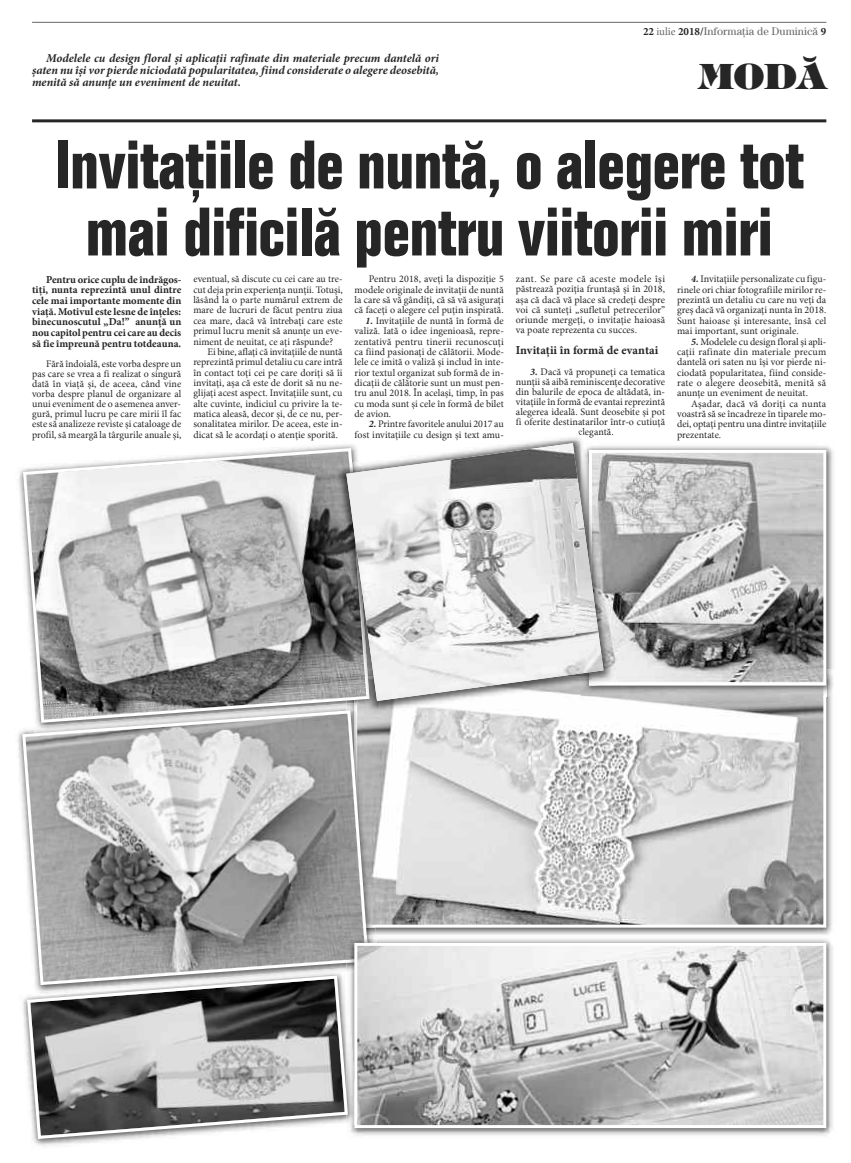
<style>
.page{position:relative;width:851px;height:1163px;background:#fff}
.page>*{position:absolute;margin:0;border:0;box-sizing:border-box;transform-origin:0 0}
.t1{font:condensed 67px/67px "IZ BC Folio";letter-spacing:-.005em;color:#272627;text-align:center}
.t2{font:35px "H Tiffany RT1";color:#272627}
.t3{font:12px/12px "IZ Minion Pro Bold It";letter-spacing:-.005em;color:#272627;text-align:justify}
.t4{font:12px "IZ Minion Pro Bold";letter-spacing:.005em;color:#272627}
.t5{font:11px "IZ Century Std Book";color:#686768}
.t6{font:10.5px/10.6px "IZ Minion Pro Bold";color:#272627;text-align:justify}
.t7{font:10px/10.3px "IZ Minion Pro Regular";letter-spacing:.005em;color:#272627;text-align:justify}
.s1{font-family:"IZ Minion Pro Bold";color:#272627}
.s2{font-family:"IZ Minion Pro Regular"}
.s3{font-family:"IZ Minion Pro Bold It"}
</style>
<div class="page">
<hr style="left:32px;top:22px;width:794px;height:1px;background:#686768">
<hr style="left:32px;top:119px;width:794px;height:3px;background:#272627">
<img style="left:376px;top:696px;width:457px;height:239px">
<img style="left:376px;top:696px;width:446px;height:227px">
<div style="left:354px;top:676px;width:472px;height:251px;border:3px solid #fff"></div>
<svg style="left:21px;top:446px;width:344px;height:262px"></svg>
<img style="left:370px;top:716px;width:6px;height:222px">
<img style="left:370px;top:716px;width:5px;height:208px">
<img style="left:34px;top:703px;width:312px;height:5px">
<svg style="left:346px;top:702px;width:14px;height:6px"></svg>
<svg style="left:21px;top:708px;width:349px;height:259px;background:#adadad"></svg>
<img style="left:603px;top:445px;width:230px;height:224px">
<img style="left:826px;top:669px;width:8px;height:27px">
<img style="left:603px;top:454px;width:219px;height:227px">
<div style="left:589px;top:450px;width:237px;height:235px;border:3px solid #fff"></div>
<img style="left:350px;top:971px;width:483px;height:165px">
<img style="left:379px;top:938px;width:454px;height:33px">
<img style="left:346px;top:938px;width:33px;height:35px">
<svg style="left:368px;top:935px;width:8px;height:2px"></svg>
<img style="left:346px;top:935px;width:22px;height:27px">
<img style="left:346px;top:935px;width:19px;height:24px">
<img style="left:358px;top:946px;width:464px;height:177px">
<div style="left:354px;top:942px;width:472px;height:185px;border:3px solid #fff"></div>
<img style="left:23px;top:998px;width:95px;height:149px">
<img style="left:34px;top:967px;width:312px;height:6px">
<img style="left:349px;top:976px;width:5px;height:149px">
<img style="left:354px;top:1075px;width:3px;height:49px">
<svg style="left:25px;top:973px;width:324px;height:167px;background:#989898"></svg>
<svg style="left:578px;top:431px;width:6px;height:4px"></svg>
<img style="left:367px;top:701px;width:213px;height:15px">
<img style="left:365px;top:701px;width:14px;height:8px">
<img style="left:334px;top:463px;width:12px;height:233px">
<img style="left:603px;top:469px;width:13px;height:216px">
<img style="left:603px;top:491px;width:14px;height:191px">
<img style="left:346px;top:443px;width:257px;height:258px">
<p class="t3" style="left:32px;top:53px;width:408px;text-indent:14px">Modelele cu design floral și aplicații rafinate din materiale precum dantelă ori șaten nu își vor pierde niciodată popularitatea, fiind considerate o alegere deosebită, menită să anunțe un eveniment de neuitat.</p>
<p class="t5" style="left:643px;top:27px;width:185px"><span class="s1">22</span> <span class="s2">iulie</span> <span class="s1">2018/</span>Informa\ia de Duminic[ <span class="s1">9</span></p>
<h2 class="t2" style="left:698px;top:56px;width:129px">MOD~</h2>
<h1 class="t1" style="left:54px;top:137px;width:750px">Invita\iile de nunt[, o alegere tot mai dificil[ pentru viitorii miri</h1>
<p class="t6" style="left:32px;top:275px;width:151px;text-indent:14px">Pentru orice cuplu de îndrăgos&shy;tiți, nunta reprezintă unul dintre cele mai importante momente din viață. Motivul este lesne de înțeles&lt; binecunoscutul „Da!” anunță un nou capitol pentru cei care au decis să fie împreună pentru totdeauna.</p>
<p class="t7" style="left:32px;top:359px;width:151px;text-indent:14px">Fără îndoială, este vorba despre un pas care se vrea a fi realizat o singură dată în viață și, de aceea, când vine vorba despre planul de organizare al unui eveniment de o asemenea anver&shy;gură, primul lucru pe care mirii îl fac este să analizeze reviste și cataloage de profil, să meargă la târgurile anuale și,</p>
<p class="t7" style="left:193px;top:275px;width:151px">eventual, să discute cu cei care au tre-</p>
<p class="t7" style="left:193px;top:285px;width:151px">cut deja prin experiența nunții. Totuși,</p>
<p class="t7" style="left:193px;top:296px;width:151px">lăsând la o parte numărul extrem de</p>
<p class="t7" style="left:193px;top:306px;width:151px">mare de lucruri de făcut pentru ziua</p>
<p class="t7" style="left:193px;top:316px;width:151px">cea mare, dacă v[ întrebați care este</p>
<p class="t7" style="left:193px;top:327px;width:151px">primul lucru menit să anunțe un eve-</p>
<p class="t7" style="left:193px;top:337px;width:141px">niment de neuitat, ce ați răspunde?</p>
<p class="t7" style="left:207px;top:347px;width:136px">Ei bine, aflați că invitațiile de nuntă</p>
<p class="t7" style="left:193px;top:358px;width:151px">reprezintă primul detaliu cu care intră</p>
<p class="t7" style="left:193px;top:368px;width:151px">în contact toți cei pe care doriți să îi</p>
<p class="t7" style="left:193px;top:378px;width:151px">invitați, așa că este de dorit să nu ne-</p>
<p class="t7" style="left:193px;top:388px;width:151px">glijați acest aspect. Invitațiile sunt, cu</p>
<p class="t7" style="left:193px;top:399px;width:151px">alte cuvinte, indiciul cu privire la te-</p>
<p class="t7" style="left:193px;top:409px;width:151px">matica aleasă, decor și, de ce nu, per-</p>
<p class="t7" style="left:193px;top:419px;width:151px">sonalitatea mirilor. De aceea, este in-</p>
<p class="t7" style="left:193px;top:430px;width:146px">dicat să le acordați o atenție sporită.</p>
<p class="t7" style="left:354px;top:275px;width:151px;text-indent:14px">Pentru 2018, aveți la dispoziție 5 modele originale de invitații de nuntă la care să v[ gândiți, că să v[ asigurați că faceți o alegere cel puțin inspirată.</p>
<p class="t7" style="left:354px;top:316px;width:151px;text-indent:11px"><span class="s3">1.</span> Invitațiile de nuntă în formă de valiz[. Iată o idee ingenioasă, repre&shy;zentativă pentru tinerii recunoscuți ca fiind pasionați de călătorii. Mode&shy;lele ce imită o valiz[ și includ în inte&shy;rior textul organizat sub formă de in&shy;dicații de călătorie sunt un must pen&shy;tru anul 2018. În același, timp, în pas cu moda sunt și cele în formă de bilet de avion.</p>
<p class="t7" style="left:354px;top:419px;width:151px;text-align:right"><span class="s3">2.</span> Printre favoritele anului 2017 au fost invitațiile cu design și text amu-</p>
<p class="t7" style="left:515px;top:275px;width:151px;line-height:10px">zant. Se pare că aceste modele își p[streaz[ poziția fruntașă și în 2018, așa că dacă v[ place să credeți despre voi că sunteți „sufletul petrecerilor” oriunde mergeți, o invitație haioasă va poate reprezenta cu succes.</p>
<p class="t4" style="left:515px;top:345px;width:144px">Invitații în formă de evantai</p>
<p class="t7" style="left:530px;top:367px;width:136px"><span class="s3">3.</span> Dacă v[ propuneți ca tematica</p>
<p class="t7" style="left:515px;top:377px;width:151px">nunții să aibă reminiscențe decorative</p>
<p class="t7" style="left:515px;top:387px;width:151px">din balurile de epoca de altădată, in-</p>
<p class="t7" style="left:515px;top:397px;width:151px">vitațiile în formă de evantai reprezintă</p>
<p class="t7" style="left:515px;top:407px;width:151px">alegerea ideală. Sunt deosebite și pot</p>
<p class="t7" style="left:515px;top:417px;width:151px">fi oferite destinatarilor într-o cutiuță</p>
<p class="t7" style="left:578px;top:427px;width:37px">elegantă.</p>
<p class="t7" style="left:677px;top:275px;width:151px;text-indent:14px"><span class="s3">4.</span> Invitațiile personalizate cu figu&shy;rinele ori chiar fotografiile mirilor re&shy;prezintă un detaliu cu care nu veți da greș dacă v[ organizați nunta în 2018.<br>Sunt haioase și interesante, însă cel mai important, sunt originale.</p>
<p class="t7" style="left:677px;top:337px;width:151px;text-indent:14px"><span class="s3">5.</span> Modelele cu design floral și apli&shy;cații rafinate din materiale precum dantelă ori saten nu își vor pierde ni&shy;ciodată popularitatea, fiind conside&shy;rate o alegere deosebită, menită să anunțe un eveniment de neuitat.</p>
<p class="t7" style="left:677px;top:399px;width:151px;text-indent:14px">Așadar, dacă v[ doriți ca nunta voastră să se încadreze în tiparele mo&shy;dei, optați pentru una dintre invitațiile prezentate.</p>
</div>
